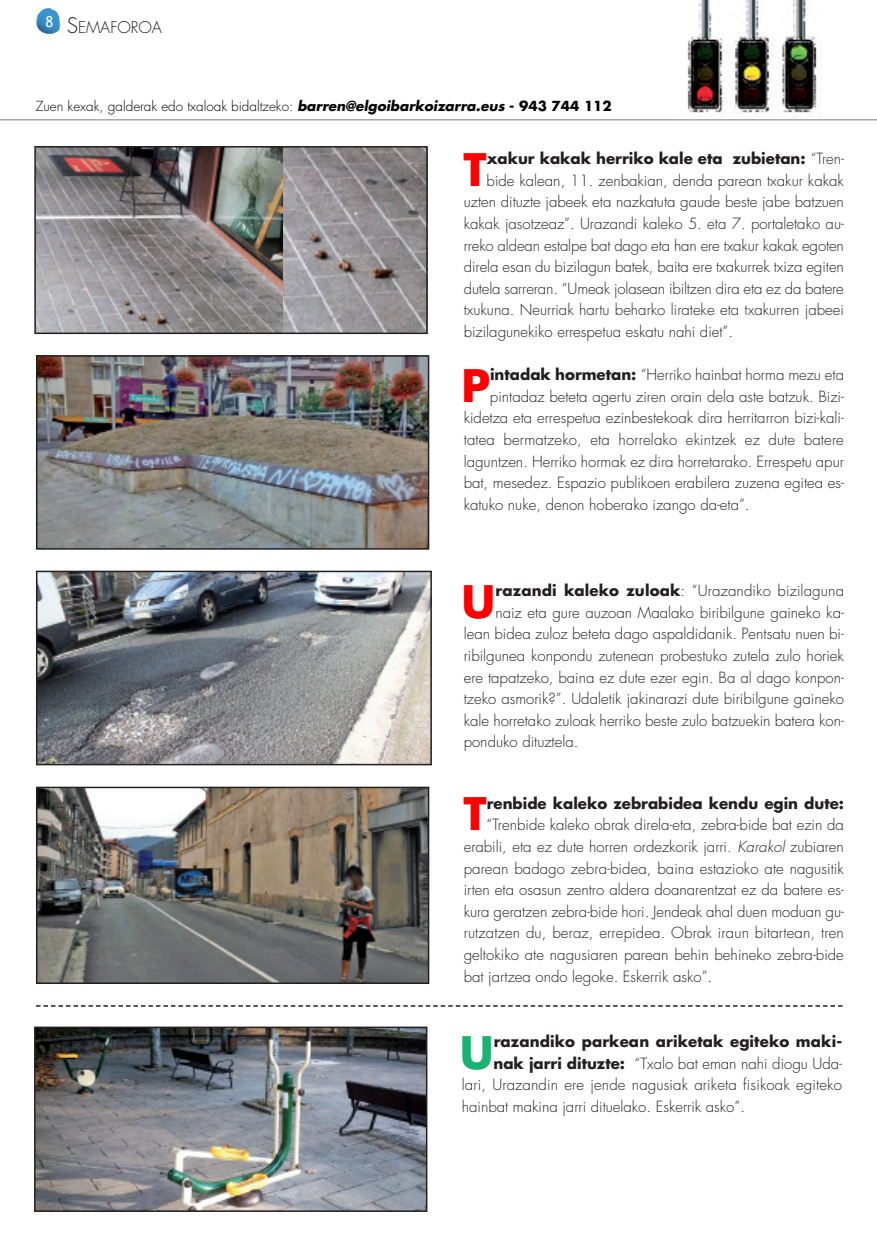
<style>
.page{position:relative;width:877px;height:1247px;background:#fff}
.page>*{position:absolute;margin:0;border:0;box-sizing:border-box;transform-origin:0 0}
.t1{font:700 43.65px "Futura";color:#f00}
.t2{font:700 43.65px "Futura";color:#19b273}
.t3{font:300 15.75px "Futura";color:#231f20}
.t4{font:300 15px/21.6px "Futura";color:#231f20;text-align:justify}
.t5{font:700 15px "Futura";color:#231f20}
.t6{font:15px "Trebuchet MS";color:#fff}
.t7{font:300 13.5px "Futura";color:#000}
.s1{font-size:21px}
.s2{font-weight:700;font-style:italic}
.s3{font-weight:700}
.s4{font-weight:300}
.s5{font-style:italic}
</style>
<div class="page">
<img style="left:36px;top:8px;width:24px;height:26px">
<img style="left:282px;top:149px;width:143px;height:182px">
<img style="left:37px;top:149px;width:245px;height:182px">
<div style="left:34px;top:146px;width:394px;height:188px;border:2px solid #231f20"></div>
<img style="left:39px;top:574px;width:390px;height:188px">
<div style="left:36px;top:571px;width:396px;height:194px;border:2px solid #231f20"></div>
<img style="left:39px;top:790px;width:387px;height:191px">
<div style="left:36px;top:787px;width:393px;height:197px;border:2px solid #231f20"></div>
<img style="left:39px;top:358px;width:387px;height:189px">
<div style="left:36px;top:355px;width:393px;height:195px;border:2px solid #231f20"></div>
<img style="left:37px;top:1029px;width:387px;height:180px">
<div style="left:34px;top:1026px;width:393px;height:186px;border:2px solid #231f20"></div>
<img style="left:687px;top:0;width:133px;height:118px">
<hr style="left:0;top:119px;width:877px;height:2px;background:#a8a9ad">
<svg style="left:36px;top:1005px;width:806px;height:2px"></svg>
<p class="t6" style="left:45px;top:13px;width:9px">8</p>
<p class="t3" style="left:67px;top:20px;width:97px"><span class="s1">S</span>EMAFOROA</p>
<p class="t7" style="left:36px;top:100px;width:577px">Zuen kexak, galderak edo txaloak bidaltzeko: <span class="s2">barren@elgoibarkoizarra.eus</span> <span class="s3">- 943 744 112</span></p>
<h1 class="t1" style="left:463px;top:149px;width:25px">T</h1>
<p class="t5" style="left:487px;top:152px;width:359px">xakur kakak herriko kale eta zubietan: <span class="s4">“Tren-</span></p>
<p class="t4" style="left:487px;top:171px;width:359px">bide kalean, 11. zenbakian, denda parean txakur kakak</p>
<p class="t4" style="left:464px;top:192px;width:382px">uzten dituzte jabeek eta nazkatuta gaude beste jabe batzuen</p>
<p class="t4" style="left:464px;top:214px;width:382px">kakak jasotzeaz”. Urazandi kaleko 5. eta 7. portaletako au-</p>
<p class="t4" style="left:464px;top:235px;width:382px">rreko aldean estalpe bat dago eta han ere txakur kakak egoten</p>
<p class="t4" style="left:464px;top:257px;width:382px">direla esan du bizilagun batek, baita ere txakurrek txiza egiten</p>
<p class="t4" style="left:464px;top:279px;width:382px">dutela sarreran. “Umeak jolasean ibiltzen dira eta ez da batere</p>
<p class="t4" style="left:464px;top:300px;width:382px">txukuna. Neurriak hartu beharko lirateke eta txakurren jabeei</p>
<p class="t4" style="left:464px;top:322px;width:271px">bizilagunekiko errespetua eskatu nahi diet”.</p>
<h1 class="t1" style="left:461px;top:365px;width:30px">P</h1>
<p class="t4" style="left:490px;top:365px;width:355px"><span class="s3">intadak hormetan:</span> “Herriko hainbat horma mezu eta</p>
<p class="t4" style="left:490px;top:387px;width:355px">pintadaz beteta agertu ziren orain dela aste batzuk. Bizi-</p>
<p class="t4" style="left:464px;top:408px;width:382px">kidetza eta errespetua ezinbestekoak dira herritarron bizi-kali-</p>
<p class="t4" style="left:464px;top:430px;width:382px">tatea bermatzeko, eta horrelako ekintzek ez dute batere</p>
<p class="t4" style="left:464px;top:451px;width:382px">laguntzen. Herriko hormak ez dira horretarako. Errespetu apur</p>
<p class="t4" style="left:464px;top:473px;width:382px">bat, mesedez. Espazio publikoen erabilera zuzena egitea es-</p>
<p class="t4" style="left:464px;top:495px;width:287px">katuko nuke, denon hoberako izango da-eta”.</p>
<h1 class="t1" style="left:462px;top:581px;width:35px">U</h1>
<p class="t4" style="left:496px;top:581px;width:350px"><span class="s3">razandi kaleko zuloak</span>: “Urazandiko bizilaguna</p>
<p class="t4" style="left:495px;top:603px;width:350px">naiz eta gure auzoan Maalako biribilgune gaineko ka-</p>
<p class="t4" style="left:464px;top:624px;width:382px">lean bidea zuloz beteta dago aspaldidanik. Pentsatu nuen bi-</p>
<p class="t4" style="left:464px;top:646px;width:382px">ribilgunea konpondu zutenean probestuko zutela zulo horiek</p>
<p class="t4" style="left:464px;top:667px;width:382px">ere tapatzeko, baina ez dute ezer egin. Ba al dago konpon-</p>
<p class="t4" style="left:464px;top:689px;width:382px">tzeko asmorik?”. Udaletik jakinarazi dute biribilgune gaineko</p>
<p class="t4" style="left:464px;top:711px;width:382px">kale horretako zuloak herriko beste zulo batzuekin batera kon-</p>
<p class="t4" style="left:464px;top:732px;width:116px">ponduko dituztela.</p>
<h1 class="t1" style="left:463px;top:794px;width:25px">T</h1>
<p class="t5" style="left:487px;top:796px;width:359px">renbide kaleko zebrabidea kendu egin dute:</p>
<p class="t4" style="left:464px;top:815px;width:382px;text-indent:23px">“Trenbide kaleko obrak direla-eta, zebra-bide bat ezin da erabili, eta ez dute horren ordezkorik jarri. <span class="s5">Karakol</span> zubiaren parean badago zebra-bidea, baina estazioko ate nagusitik irten eta osasun zentro aldera doanarentzat ez da batere es&shy;kura geratzen zebra-bide hori. Jendeak ahal duen moduan gu&shy;rutzatzen du, beraz, errepidea. Obrak iraun bitartean, tren geltokiko ate nagusiaren parean behin behineko zebra-bide bat jartzea ondo legoke. Eskerrik asko”.</p>
<h1 class="t2" style="left:460px;top:1032px;width:35px">U</h1>
<p class="t5" style="left:494px;top:1035px;width:350px">razandiko parkean ariketak egiteko maki-</p>
<p class="t4" style="left:493px;top:1054px;width:350px"><span class="s3">nak jarri dituzte:</span> “Txalo bat eman nahi diogu Uda-</p>
<p class="t4" style="left:462px;top:1075px;width:382px">lari, Urazandin ere jende nagusiak ariketa fisikoak egiteko</p>
<p class="t4" style="left:462px;top:1097px;width:285px">hainbat makina jarri dituelako. Eskerrik asko”.</p>
</div>
